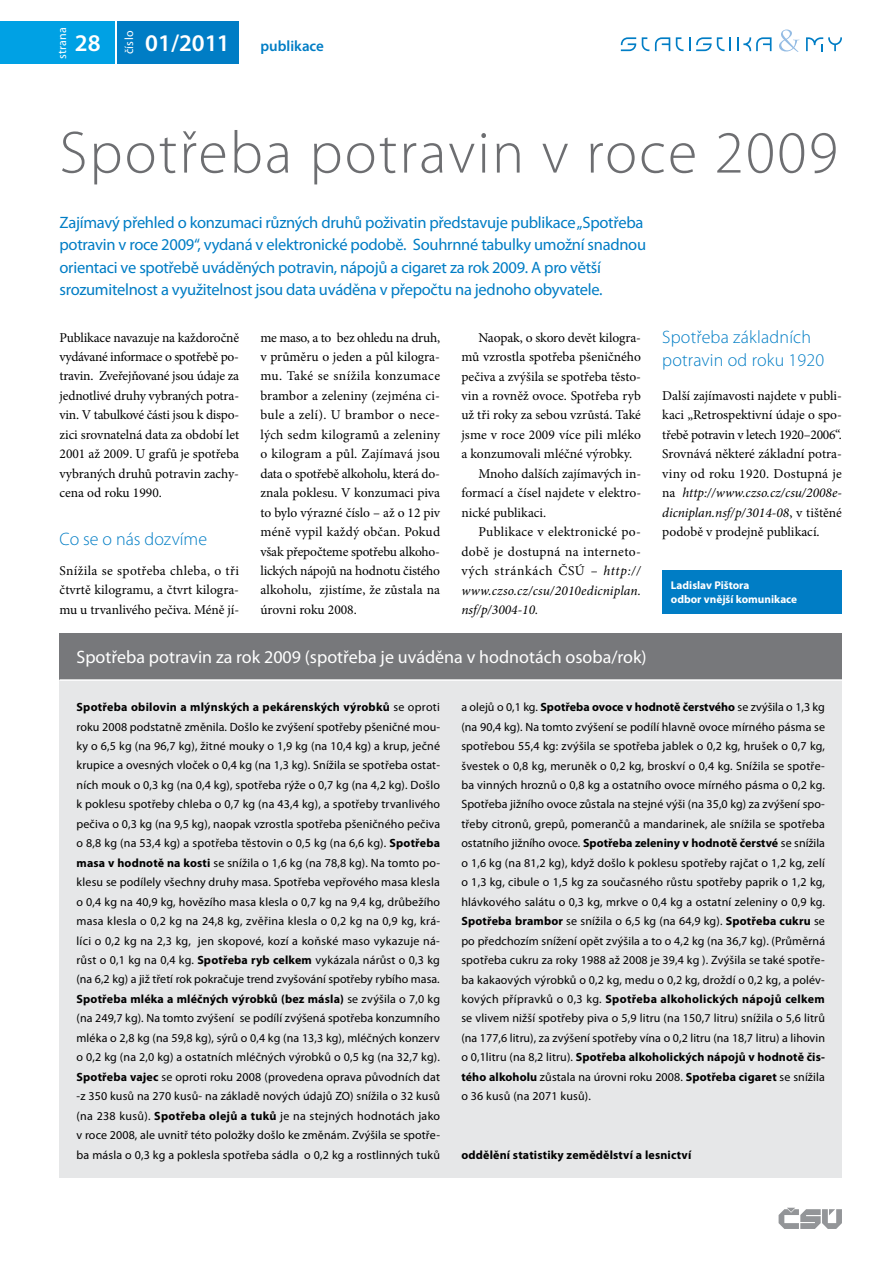
<style>
.page{position:relative;width:893px;height:1263px;background:#fff}
.page>*{position:absolute;margin:0;border:0;box-sizing:border-box;transform-origin:0 0}
.t1{font:300 60px "Myriad Pro";letter-spacing:.035em;color:#6d6e71}
.t2{font:600 24px "Myriad Pro";color:#fff}
.t3{font:18px "Myriad Pro";color:#fff}
.t4{font:300 18px/22.5px "Myriad Pro";letter-spacing:.01em;color:#007dc5}
.t5{font:16.5px/22.5px "Myriad Pro";letter-spacing:-.015em;color:#007dc5}
.t6{font:600 15px "Myriad Pro";color:#007dc5}
.t7{font:13.5px/19.5px "Minion Pro";color:#000;text-align:justify}
.t8{font:italic 13.5px "Minion Pro";letter-spacing:.01em;color:#000}
.t9{font:13.5px "Minion Pro";letter-spacing:.025em;color:#000}
.t10{font:13.5px "Minion Pro";letter-spacing:.02em;color:#000}
.t11{font:13.5px "Minion Pro";letter-spacing:.05em;color:#000}
.t12{font:12px/19.5px "Myriad Pro";letter-spacing:.015em;color:#000;text-align:justify}
.t13{font:700 12px "Myriad Pro";letter-spacing:.015em;color:#000}
.t14{font:12px "Myriad Pro";letter-spacing:.02em;color:#fff}
.t15{font:700 11.25px/14.2px "Myriad Pro";color:#fff}
.s1{font-style:italic}
.s2{font-weight:700}
</style>
<div class="page">
<svg style="left:779px;top:1208px;width:63px;height:21px"></svg>
<svg style="left:655px;top:37px;width:15px;height:14px"></svg>
<svg style="left:621px;top:37px;width:15px;height:14px"></svg>
<svg style="left:642px;top:37px;width:7px;height:14px"></svg>
<svg style="left:676px;top:37px;width:7px;height:14px"></svg>
<svg style="left:737px;top:37px;width:34px;height:14px"></svg>
<svg style="left:806px;top:37px;width:36px;height:14px"></svg>
<svg style="left:689px;top:37px;width:42px;height:14px"></svg>
<svg style="left:779px;top:30px;width:21px;height:22px"></svg>
<div style="left:0;top:21px;width:114px;height:43px;background:#00a1e4"></div>
<div style="left:150px;top:21px;width:89px;height:43px;background:#007dc5"></div>
<div style="left:117px;top:21px;width:34px;height:43px;background:#007dc5"></div>
<div style="left:60px;top:670px;width:782px;height:508px;background:#e6e7e8"></div>
<div style="left:60px;top:633px;width:782px;height:47px;background:#77787b"></div>
<hr style="left:60px;top:679px;width:812px;height:2px;background:#fff">
<div style="left:662px;top:570px;width:180px;height:44px;background:#007dc5"></div>
<p class="t14" style="left:55px;top:59px;width:34px;rotate:-90deg">strana</p>
<p class="t14" style="left:122px;top:54px;width:25px;rotate:-90deg">číslo</p>
<h2 class="t2" style="left:145px;top:27px;width:86px">01/2011</h2>
<h2 class="t2" style="left:75px;top:27px;width:27px">28</h2>
<p class="t6" style="left:260px;top:36px;width:65px">publikace</p>
<h1 class="t1" style="left:60px;top:116px;width:780px">Spotřeba potravin v roce 2009</h1>
<p class="t5" style="left:60px;top:211px;width:588px">Zajímavý přehled o konzumaci různých druhů poživatin představuje publikace „Spotřeba potravin v roce 2009“, vydaná v elektronické podobě. Souhrnné tabulky umožní snadnou orientaci ve spotřebě uváděných potravin, nápojů a cigaret za rok 2009. A pro větší srozumitelnost a využitelnost jsou data uváděna v přepočtu na jednoho obyvatele.</p>
<p class="t7" style="left:60px;top:327px;width:181px">Publikace navazuje na každoročně vydávané informace o spotřebě po&shy;travin. Zveřejňované jsou údaje za jednotlivé druhy vybraných potra&shy;vin. V tabulkové části jsou k dispo&shy;zici srovnatelná data za období let 2001 až 2009. U grafů je spotřeba vybraných druhů potravin zachy&shy;cena od roku 1990.</p>
<h3 class="t4" style="left:60px;top:527px;width:149px">Co se o nás dozvíme</h3>
<p class="t7" style="left:60px;top:561px;width:181px">Snížila se spotřeba chleba, o tři čtvrtě kilogramu, a čtvrt kilogra&shy;mu u trvanlivého pečiva. Méně jí-</p>
<p class="t7" style="left:260px;top:328px;width:181px">me maso, a to bez ohledu na druh, v průměru o jeden a půl kilogra&shy;mu. Také se snížila konzumace brambor a zeleniny (zejména ci&shy;bule a zelí). U brambor o nece&shy;lých sedm kilogramů a zeleniny o kilogram a půl. Zajímavá jsou data o spotřebě alkoholu, která do&shy;znala poklesu. V konzumaci piva to bylo výrazné číslo – až o 12 piv méně vypil každý občan. Pokud však přepočteme spotřebu alkoho&shy;lických nápojů na hodnotu čistého alkoholu, zjistíme, že zůstala na úrovni roku 2008.</p>
<p class="t7" style="left:478px;top:328px;width:164px">Naopak, o skoro devět kilogra-</p>
<p class="t7" style="left:461px;top:347px;width:181px">mů vzrostla spotřeba pšeničného</p>
<p class="t7" style="left:461px;top:366px;width:181px">pečiva a zvýšila se spotřeba těsto-</p>
<p class="t7" style="left:461px;top:386px;width:181px">vin a rovněž ovoce. Spotřeba ryb</p>
<p class="t7" style="left:461px;top:405px;width:181px">už tři roky za sebou vzrůstá. Také</p>
<p class="t7" style="left:461px;top:425px;width:181px">jsme v roce 2009 více pili mléko</p>
<p class="t7" style="left:461px;top:444px;width:172px">a konzumovali mléčné výrobky.</p>
<p class="t7" style="left:478px;top:464px;width:164px">Mnoho dalších zajímavých in-</p>
<p class="t7" style="left:461px;top:483px;width:181px">formací a čísel najdete v elektro-</p>
<p class="t7" style="left:461px;top:503px;width:86px">nické publikaci.</p>
<p class="t10" style="left:478px;top:523px;width:164px">Publikace v elektronické po-</p>
<p class="t9" style="left:461px;top:542px;width:181px">době je dostupná na interneto-</p>
<p class="t11" style="left:461px;top:562px;width:181px">vých stránkách ČSÚ – <span class="s1">http://</span></p>
<p class="t8" style="left:461px;top:581px;width:181px">www.czso.cz/csu/2010edicniplan.</p>
<p class="t8" style="left:461px;top:600px;width:78px">nsf/p/3004-10.</p>
<h3 class="t4" style="left:662px;top:326px;width:163px">Spotřeba základních potravin od roku 1920</h3>
<p class="t7" style="left:662px;top:386px;width:181px">Další zajímavosti najdete v publi&shy;kaci „Retrospektivní údaje o spo&shy;třebě potravin v letech 1920–2006“.<br>Srovnává některé základní potra&shy;viny od roku 1920. Dostupná je na <span class="s1">http://www.czso.cz/csu/2008e&shy;dicniplan.nsf/p/3014-08</span>, v tištěné podobě v prodejně publikací.</p>
<p class="t15" style="left:671px;top:577px;width:128px">Ladislav Pištora<br>odbor vnější komunikace</p>
<h3 class="t3" style="left:77px;top:646px;width:572px">Spotřeba potravin za rok 2009 (spotřeba je uváděna v hodnotách osoba/rok)</h3>
<p class="t12" style="left:77px;top:697px;width:365px"><span class="s2">Spotřeba obilovin a mlýnských a pekárenských výrobků</span> se oproti roku 2008 podstatně změnila. Došlo ke zvýšení spotřeby pšeničné mou&shy;ky o 6,5 kg (na 96,7 kg), žitné mouky o 1,9 kg (na 10,4 kg) a krup, ječné krupice a ovesných vloček o 0,4 kg (na 1,3 kg). Snížila se spotřeba ostat&shy;ních mouk o 0,3 kg (na 0,4 kg), spotřeba rýže o 0,7 kg (na 4,2 kg). Došlo k poklesu spotřeby chleba o 0,7 kg (na 43,4 kg), a spotřeby trvanlivého pečiva o 0,3 kg (na 9,5 kg), naopak vzrostla spotřeba pšeničného pečiva o 8,8 kg (na 53,4 kg) a spotřeba těstovin o 0,5 kg (na 6,6 kg). <span class="s2">Spotřeba masa v hodnotě na kosti</span> se snížila o 1,6 kg (na 78,8 kg). Na tomto po&shy;klesu se podílely všechny druhy masa. Spotřeba vepřového masa klesla o 0,4 kg na 40,9 kg, hovězího masa klesla o 0,7 kg na 9,4 kg, drůbežího masa klesla o 0,2 kg na 24,8 kg, zvěřina klesla o 0,2 kg na 0,9 kg, krá&shy;líci o 0,2 kg na 2,3 kg, jen skopové, kozí a koňské maso vykazuje ná&shy;růst o 0,1 kg na 0,4 kg. <span class="s2">Spotřeba ryb celkem</span> vykázala nárůst o 0,3 kg (na 6,2 kg) a již třetí rok pokračuje trend zvyšování spotřeby rybího masa.<br><span class="s2">Spotřeba mléka a mléčných výrobků (bez másla)</span> se zvýšila o 7,0 kg (na 249,7 kg). Na tomto zvýšení se podílí zvýšená spotřeba konzumního mléka o 2,8 kg (na 59,8 kg), sýrů o 0,4 kg (na 13,3 kg), mléčných konzerv o 0,2 kg (na 2,0 kg) a ostatních mléčných výrobků o 0,5 kg (na 32,7 kg).<br><span class="s2">Spotřeba vajec</span> se oproti roku 2008 (provedena oprava původních dat -z 350 kusů na 270 kusů- na základě nových údajů ZO) snížila o 32 kusů (na 238 kusů). <span class="s2">Spotřeba olejů a tuků</span> je na stejných hodnotách jako v roce 2008, ale uvnitř této položky došlo ke změnám. Zvýšila se spotře&shy;ba másla o 0,3 kg a poklesla spotřeba sádla o 0,2 kg a rostlinných tuků</p>
<p class="t12" style="left:461px;top:697px;width:365px">a olejů o 0,1 kg. <span class="s2">Spotřeba ovoce v hodnotě čerstvého</span> se zvýšila o 1,3 kg (na 90,4 kg). Na tomto zvýšení se podílí hlavně ovoce mírného pásma se spotřebou 55,4 kg: zvýšila se spotřeba jablek o 0,2 kg, hrušek o 0,7 kg, švestek o 0,8 kg, meruněk o 0,2 kg, broskví o 0,4 kg. Snížila se spotře&shy;ba vinných hroznů o 0,8 kg a ostatního ovoce mírného pásma o 0,2 kg.<br>Spotřeba jižního ovoce zůstala na stejné výši (na 35,0 kg) za zvýšení spo&shy;třeby citronů, grepů, pomerančů a mandarinek, ale snížila se spotřeba ostatního jižního ovoce. <span class="s2">Spotřeba zeleniny v hodnotě čerstvé</span> se snížila o 1,6 kg (na 81,2 kg), když došlo k poklesu spotřeby rajčat o 1,2 kg, zelí o 1,3 kg, cibule o 1,5 kg za současného růstu spotřeby paprik o 1,2 kg, hlávkového salátu o 0,3 kg, mrkve o 0,4 kg a ostatní zeleniny o 0,9 kg.<br><span class="s2">Spotřeba brambor</span> se snížila o 6,5 kg (na 64,9 kg). <span class="s2">Spotřeba cukru</span> se po předchozím snížení opět zvýšila a to o 4,2 kg (na 36,7 kg). (Průměrná spotřeba cukru za roky 1988 až 2008 je 39,4 kg ). Zvýšila se také spotře&shy;ba kakaových výrobků o 0,2 kg, medu o 0,2 kg, droždí o 0,2 kg, a polév&shy;kových přípravků o 0,3 kg. <span class="s2">Spotřeba alkoholických nápojů celkem </span>se vlivem nižší spotřeby piva o 5,9 litru (na 150,7 litru) snížila o 5,6 litrů (na 177,6 litru), za zvýšení spotřeby vína o 0,2 litru (na 18,7 litru) a lihovin o 0,1litru (na 8,2 litru). <span class="s2">Spotřeba alkoholických nápojů v hodnotě čis&shy;tého alkoholu</span> zůstala na úrovni roku 2008. <span class="s2">Spotřeba cigaret</span> se snížila o 36 kusů (na 2071 kusů).</p>
<p class="t13" style="left:461px;top:1147px;width:231px">oddělění statistiky zemědělství a lesnictví</p>
</div>
